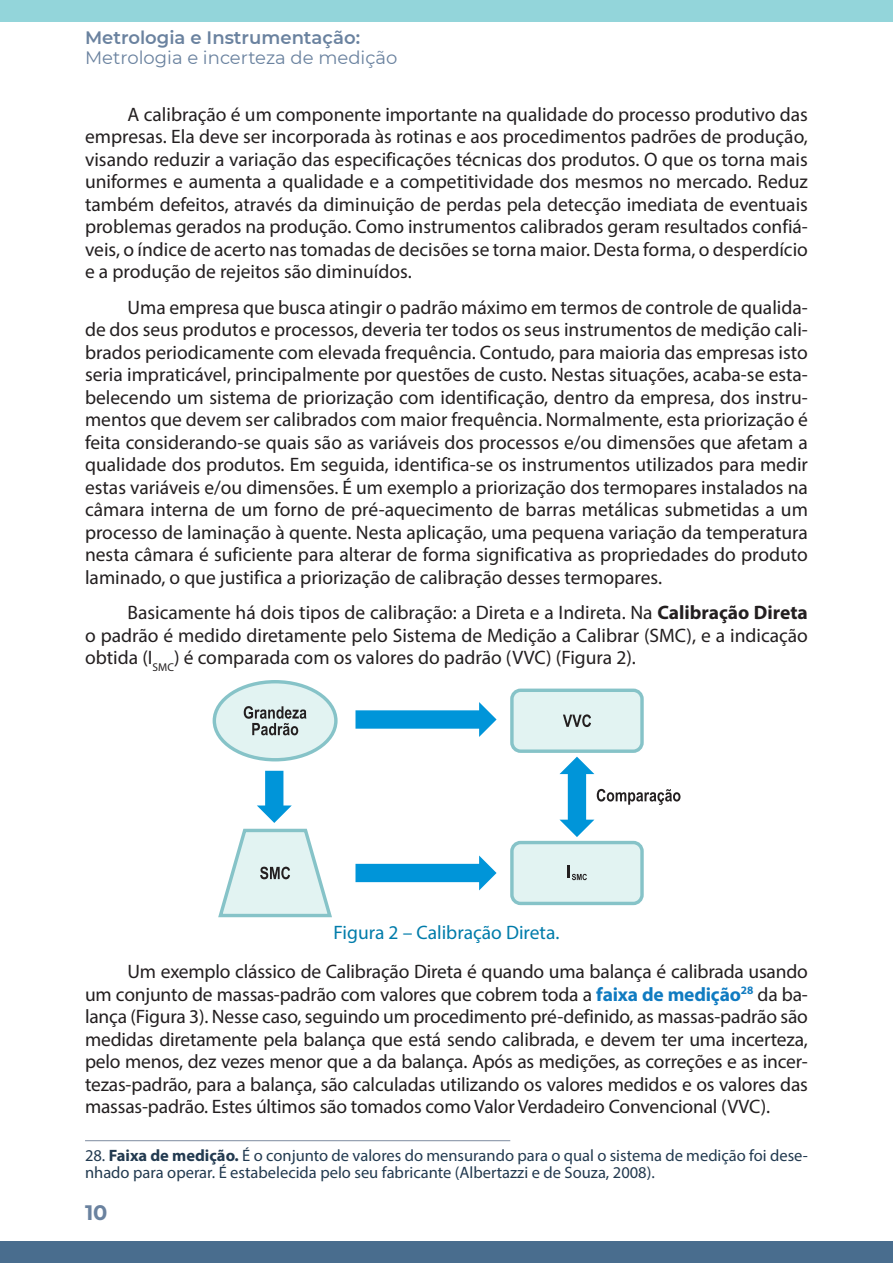
<style>
.page{position:relative;width:893px;height:1263px;background:#fff}
.page>*{position:absolute;margin:0;border:0;box-sizing:border-box;transform-origin:0 0}
.t1{font:700 21px "Montserrat";color:#6a829f}
.Corpo_de_texto{font:19.5px/22.5px "Myriad Pro";color:#231f20;text-align:justify}
.Título_Figuras_e_tab{font:19.5px "Myriad Pro";color:#007caa}
.t2{font:18px "Montserrat";color:#6a829f}
.t3{font:600 18px "Montserrat";color:#6a829f}
.Notas_de_rodapé{font:16.5px/16.5px "Myriad Pro";color:#223a50}
.s1{font-weight:700}
.s2{font-weight:700;color:#107bc1}
</style>
<div class="page">
<div style="left:0;top:1242px;width:893px;height:21px;background:#496d8e"></div>
<div style="left:0;top:0;width:893px;height:21px;background:#93d5da"></div>
<div style="left:512px;top:690px;width:130px;height:61px;background:#e2f3f2;border-radius:9px"></div>
<div style="left:510px;top:688px;width:134px;height:65px;border:3px solid #86c3c8;border-radius:9px"></div>
<div style="left:512px;top:842px;width:130px;height:61px;background:#e2f3f2;border-radius:9px"></div>
<div style="left:510px;top:841px;width:134px;height:64px;border:3px solid #86c3c8;border-radius:9px"></div>
<div style="left:214px;top:682px;width:122px;height:78px;background:#e2f3f2;border-radius:50%"></div>
<div style="left:213px;top:680px;width:125px;height:81px;border:3px solid #86c3c8;border-radius:50%"></div>
<svg style="left:244px;top:706px;width:62px;height:29px"></svg>
<svg style="left:563px;top:714px;width:28px;height:13px"></svg>
<svg style="left:567px;top:866px;width:20px;height:14px"></svg>
<svg style="left:355px;top:702px;width:142px;height:35px"></svg>
<svg style="left:355px;top:855px;width:142px;height:35px"></svg>
<svg style="left:218px;top:771px;width:114px;height:147px"></svg>
<svg style="left:559px;top:757px;width:121px;height:80px"></svg>
<hr style="left:85px;top:1140px;width:425px;height:1px;background:#8592a5">
<p class="t3" style="left:85px;top:25px;width:277px">Metrologia e Instrumentação:</p>
<p class="t2" style="left:85px;top:45px;width:314px">Metrologia e incerteza de medição</p>
<p class="Corpo_de_texto" style="left:85px;top:103px;width:724px;text-indent:43px">A calibração é um componente importante na qualidade do processo produtivo das empresas. Ela deve ser incorporada às rotinas e aos procedimentos padrões de produção, visando reduzir a variação das especificações técnicas dos produtos. O que os torna mais uniformes e aumenta a qualidade e a competitividade dos mesmos no mercado. Reduz também defeitos, através da diminuição de perdas pela detecção imediata de eventuais problemas gerados na produção. Como instrumentos calibrados geram resultados confiá&shy;veis, o índice de acerto nas tomadas de decisões se torna maior. Desta forma, o desperdício e a produção de rejeitos são diminuídos.</p>
<p class="Corpo_de_texto" style="left:85px;top:296px;width:724px;text-indent:43px">Uma empresa que busca atingir o padrão máximo em termos de controle de qualida&shy;de dos seus produtos e processos, deveria ter todos os seus instrumentos de medição cali&shy;brados periodicamente com elevada frequência. Contudo, para maioria das empresas isto seria impraticável, principalmente por questões de custo. Nestas situações, acaba-se esta&shy;belecendo um sistema de priorização com identificação, dentro da empresa, dos instru&shy;mentos que devem ser calibrados com maior frequência. Normalmente, esta priorização é feita considerando-se quais são as variáveis dos processos e/ou dimensões que afetam a qualidade dos produtos. Em seguida, identifica-se os instrumentos utilizados para medir estas variáveis e/ou dimensões. É um exemplo a priorização dos termopares instalados na câmara interna de um forno de pré-aquecimento de barras metálicas submetidas a um processo de laminação à quente. Nesta aplicação, uma pequena variação da temperatura nesta câmara é suficiente para alterar de forma significativa as propriedades do produto laminado, o que justifica a priorização de calibração desses termopares.</p>
<p class="Corpo_de_texto" style="left:85px;top:601px;width:724px;text-indent:43px">Basicamente há dois tipos de calibração: a Direta e a Indireta. Na <span class="s1">Calibração Direta </span>o padrão é medido diretamente pelo Sistema de Medição a Calibrar (SMC), e a indicação obtida (I<sub>SMC</sub>) é comparada com os valores do padrão (VVC) (Figura 2).</p>
<p class="Título_Figuras_e_tab" style="left:334px;top:920px;width:227px">Figura 2 – Calibração Direta.</p>
<p class="Corpo_de_texto" style="left:85px;top:960px;width:724px;text-indent:43px">Um exemplo clássico de Calibração Direta é quando uma balança é calibrada usando um conjunto de massas-padrão com valores que cobrem toda a <span class="s2">faixa de medição</span><sup>28</sup> da ba&shy;lança (Figura 3). Nesse caso, seguindo um procedimento pré-definido, as massas-padrão são medidas diretamente pela balança que está sendo calibrada, e devem ter uma incerteza, pelo menos, dez vezes menor que a da balança. Após as medições, as correções e as incer&shy;tezas-padrão, para a balança, são calculadas utilizando os valores medidos e os valores das massas-padrão. Estes últimos são tomados como Valor Verdadeiro Convencional (VVC).</p>
<p class="Notas_de_rodapé" style="left:85px;top:1147px;width:724px">28. <span class="s1">Faixa de medição.</span> É o conjunto de valores do mensurando para o qual o sistema de medição foi dese&shy;nhado para operar. É estabelecida pelo seu fabricante (Albertazzi e de Souza, 2008).</p>
<p class="t1" style="left:85px;top:1197px;width:24px">10</p>
</div>
